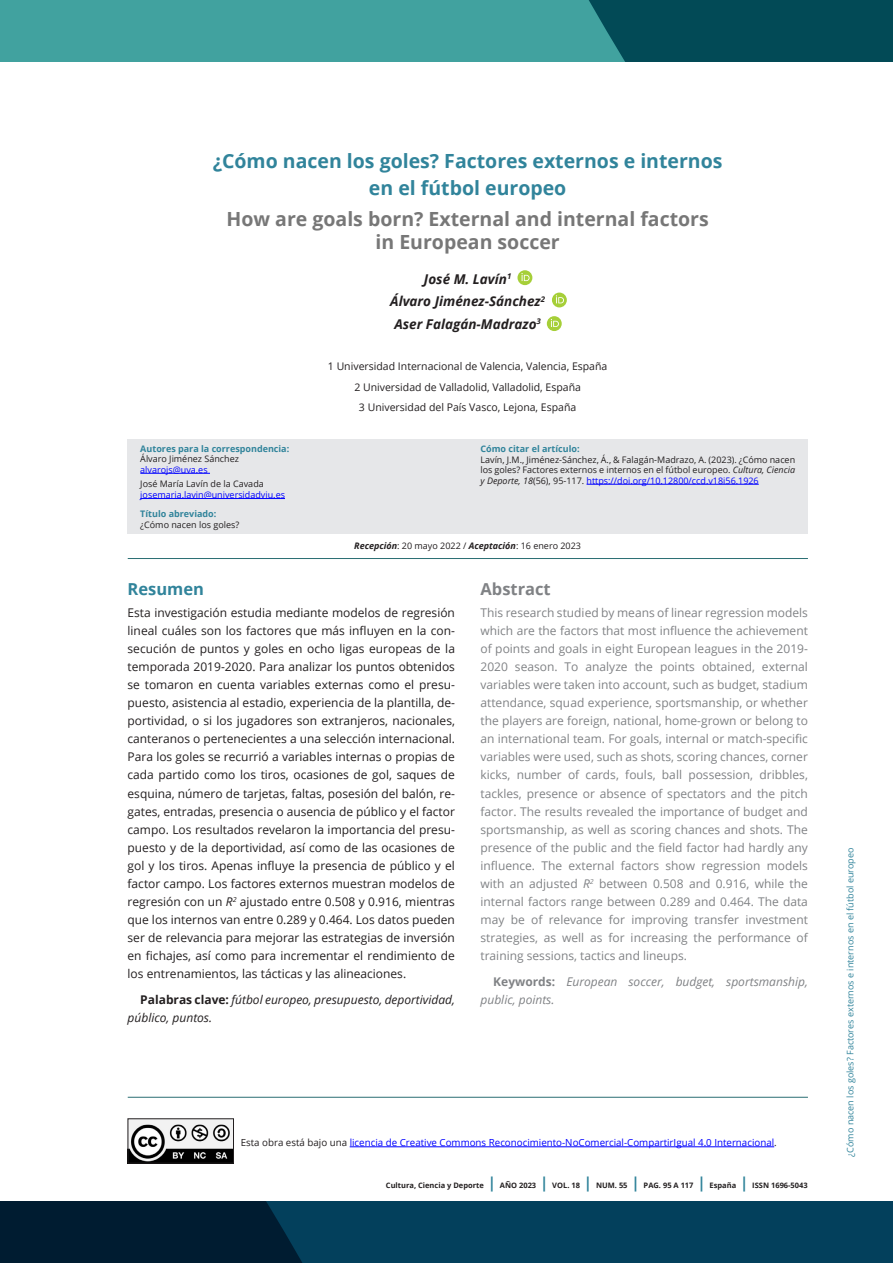
<style>
.page{position:relative;width:893px;height:1263px;background:#fff}
.page>*{position:absolute;margin:0;border:0;box-sizing:border-box;transform-origin:0 0}
.TITULO_ARTICULO_Cast{font:700 19.5px/27px "Open Sans";color:#31849b;text-align:center}
.TITULO_ARTICULO_Ingl{font:700 19.5px/22.5px "Open Sans";color:#777;text-align:center}
.subtitulo_H3{font:700 16.5px "Open Sans";color:#808285}
.subtitulo_H3-2{font:700 16.5px "Open Sans";color:#31849b}
.autores{font:italic 700 13.5px "Open Sans";color:#231f20}
.Cuerpo_de_texto_P{font:12px/18px "Open Sans";color:#231f20;text-align:justify}
.Cuerpo_de_texto_P-2{font:12px/18px "Open Sans";color:#808285;text-align:justify}
.Cuerpo_de_texto_P-3{font:italic 12px/18px "Open Sans";color:#231f20}
.Cuerpo_de_texto_P-4{font:italic 12px/18px "Open Sans";color:#808285}
.Filiacion{font:10.5px "Open Sans";color:#231f20}
.Filiacion-2{font:9.75px "Open Sans";color:#00f}
.portada_regular{font:9px/10.5px "Open Sans";color:#231f20;text-align:justify}
.Portada_bold{font:700 9px "Open Sans";color:#31849b}
.maestras{font:9px "Open Sans";color:#31849b}
.portada_regular-2{font:9px "Open Sans";color:#00f}
.maestras-2{font:700 7.5px "Open Sans";color:#231f20}
.s1{font-weight:700;font-style:italic}
.s2{font-style:italic}
.s3{color:#00f}
.s4{font-weight:700;font-style:normal}
.s5{color:#231f20}
.s6{font-size:15px;color:#31849b}
</style>
<div class="page">
<svg style="left:0;top:1201px;width:893px;height:62px;background:#02344e"></svg>
<div style="left:0;top:0;width:893px;height:62px;background:#41a29f"></div>
<div style="left:589px;top:0;width:304px;height:62px;background:#024a56"></div>
<div style="left:128px;top:439px;width:680px;height:94px;background:#e6e7e9"></div>
<hr style="left:140px;top:473px;width:70px;height:1px;background:#00f">
<hr style="left:140px;top:498px;width:145px;height:1px;background:#00f">
<div style="left:517px;top:270px;width:15px;height:15px;background:#a6cf38;border-radius:50%"></div>
<svg style="left:521px;top:273px;width:9px;height:8px"></svg>
<div style="left:552px;top:293px;width:15px;height:14px;background:#a6cf38;border-radius:50%"></div>
<svg style="left:556px;top:295px;width:8px;height:8px"></svg>
<div style="left:547px;top:316px;width:15px;height:15px;background:#a6cf38;border-radius:50%"></div>
<svg style="left:551px;top:319px;width:8px;height:8px"></svg>
<hr style="left:350px;top:1146px;width:424px;height:1px;background:#00f">
<img style="left:130px;top:1120px;width:102px;height:41px">
<div style="left:128px;top:1118px;width:106px;height:45px;border:1px solid #231f20"></div>
<hr style="left:586px;top:484px;width:173px;height:1px;background:#00f">
<hr style="left:128px;top:1097px;width:680px;height:1px;background:#2a6e73">
<hr style="left:128px;top:558px;width:680px;height:1px;background:#2a6e73">
<p class="TITULO_ARTICULO_Cast" style="left:213px;top:147px;width:511px">¿Cómo nacen los goles? Factores externos e internos en el fútbol europeo</p>
<p class="TITULO_ARTICULO_Ingl" style="left:226px;top:207px;width:484px">How are goals born? External and internal factors in European soccer</p>
<p class="autores" style="left:424px;top:269px;width:89px">José M. Lavín<sup>1</sup></p>
<p class="autores" style="left:390px;top:292px;width:156px">Álvaro Jiménez-Sánchez<sup>2</sup></p>
<p class="autores" style="left:394px;top:314px;width:148px">Aser Falagán-Madrazo<sup>3</sup></p>
<p class="Filiacion" style="left:328px;top:359px;width:281px">1 Universidad Internacional de Valencia, Valencia, España</p>
<p class="Filiacion" style="left:354px;top:380px;width:228px">2 Universidad de Valladolid, Valladolid, España</p>
<p class="Filiacion" style="left:359px;top:400px;width:219px">3 Universidad del País Vasco, Lejona, España</p>
<p class="Portada_bold" style="left:140px;top:442px;width:150px">Autores para la correspondencia:</p>
<p class="portada_regular" style="left:140px;top:453px;width:100px">Álvaro Jiménez Sánchez</p>
<p class="portada_regular-2" style="left:140px;top:463px;width:69px">alvarojs@uva.es</p>
<p class="portada_regular" style="left:140px;top:479px;width:125px">José María Lavín de la Cavada</p>
<p class="portada_regular-2" style="left:140px;top:488px;width:146px">josemaria.lavin@universidadviu.es</p>
<p class="Portada_bold" style="left:140px;top:508px;width:78px">Título abreviado:</p>
<p class="portada_regular" style="left:140px;top:519px;width:101px">¿Cómo nacen los goles?</p>
<p class="portada_regular" style="left:354px;top:540px;width:228px"><span class="s1">Recepción</span>: 20 mayo 2022 / <span class="s1">Aceptación</span>: 16 enero 2023</p>
<p class="Portada_bold" style="left:480px;top:442px;width:101px">Cómo citar el artículo:</p>
<p class="portada_regular" style="left:480px;top:454px;width:316px">Lavín, J.M., Jiménez-Sánchez, Á., &amp; Falagán-Madrazo, A. (2023). ¿Cómo nacen los goles? Factores externos e internos en el fútbol europeo. <span class="s2">Cultura, Ciencia y Deporte, 18</span>(56), 95-117. <span class="s3">https://doi.org/10.12800/ccd.v18i56.1926</span></p>
<p class="subtitulo_H3-2" style="left:128px;top:578px;width:78px">Resumen</p>
<p class="Cuerpo_de_texto_P" style="left:128px;top:604px;width:329px">Esta investigación estudia mediante modelos de regresión lineal cuáles son los factores que más influyen en la con&shy;secución de puntos y goles en ocho ligas europeas de la temporada 2019-2020. Para analizar los puntos obtenidos se tomaron en cuenta variables externas como el presu&shy;puesto, asistencia al estadio, experiencia de la plantilla, de&shy;portividad, o si los jugadores son extranjeros, nacionales, canteranos o pertenecientes a una selección internacional.<br>Para los goles se recurrió a variables internas o propias de cada partido como los tiros, ocasiones de gol, saques de esquina, número de tarjetas, faltas, posesión del balón, re&shy;gates, entradas, presencia o ausencia de público y el factor campo. Los resultados revelaron la importancia del presu&shy;puesto y de la deportividad, así como de las ocasiones de gol y los tiros. Apenas influye la presencia de público y el factor campo. Los factores externos muestran modelos de regresión con un <span class="s2">R</span><sup>2</sup> ajustado entre 0.508 y 0.916, mientras que los internos van entre 0.289 y 0.464. Los datos pueden ser de relevancia para mejorar las estrategias de inversión en fichajes, así como para incrementar el rendimiento de los entrenamientos, las tácticas y las alineaciones.</p>
<p class="Cuerpo_de_texto_P-3" style="left:128px;top:990px;width:329px;text-indent:13px"><span class="s4">Palabras clave:</span> fútbol europeo, presupuesto, deportividad, público, puntos.</p>
<p class="subtitulo_H3" style="left:480px;top:578px;width:72px">Abstract</p>
<p class="Cuerpo_de_texto_P-2" style="left:480px;top:604px;width:329px">This research studied by means of linear regression models which are the factors that most influence the achievement of points and goals in eight European leagues in the 2019- 2020 season. To analyze the points obtained, external variables were taken into account, such as budget, stadium attendance, squad experience, sportsmanship, or whether the players are foreign, national, home-grown or belong to an international team. For goals, internal or match-specific variables were used, such as shots, scoring chances, corner kicks, number of cards, fouls, ball possession, dribbles, tackles, presence or absence of spectators and the pitch factor. The results revealed the importance of budget and sportsmanship, as well as scoring chances and shots. The presence of the public and the field factor had hardly any influence. The external factors show regression models with an adjusted <span class="s2">R</span><sup>2</sup> between 0.508 and 0.916, while the internal factors range between 0.289 and 0.464. The data may be of relevance for improving transfer investment strategies, as well as for increasing the performance of training sessions, tactics and lineups.</p>
<p class="Cuerpo_de_texto_P-4" style="left:480px;top:972px;width:329px;text-indent:13px"><span class="s4">Keywords:</span> European soccer, budget, sportsmanship, public, points.</p>
<p class="Filiacion-2" style="left:241px;top:1136px;width:538px"><span class="s5">Esta obra está bajo una</span> licencia de Creative Commons Reconocimiento-NoComercial-CompartirIgual 4.0 Internacional<span class="s5">.</span></p>
<p class="maestras-2" style="left:386px;top:1180px;width:423px">Cultura, Ciencia y Deporte <span class="s6">|</span> AÑO 2023 <span class="s6">|</span> VOL. 18 <span class="s6">|</span> NUM. 55 <span class="s6">|</span> PAG. 95 A 117 <span class="s6">|</span> España <span class="s6">|</span> ISSN 1696-5043</p>
<p class="maestras" style="left:844px;top:1156px;width:310px;rotate:-90deg">¿Cómo nacen los goles? Factores externos e internos en el fútbol europeo</p>
</div>
